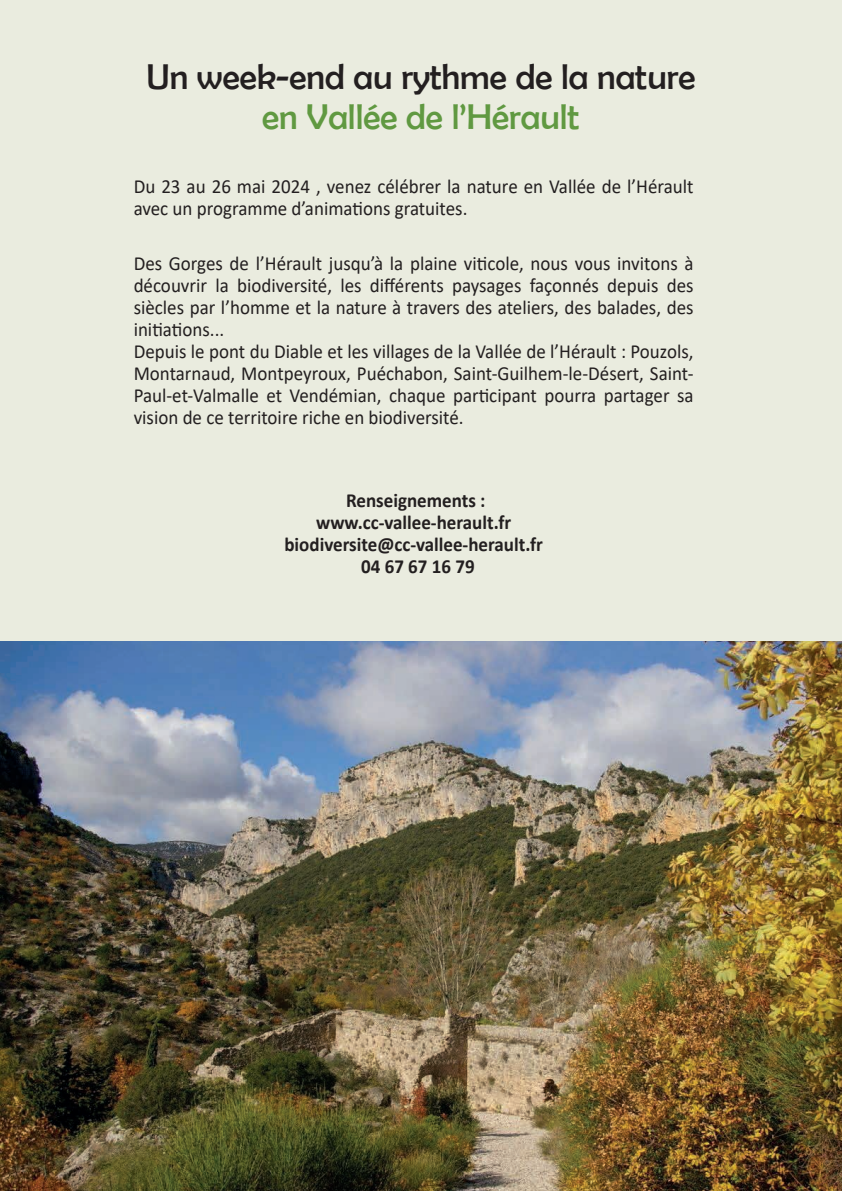
<style>
.page{position:relative;width:842px;height:1191px;background:#eaecdf}
.page>*{position:absolute;margin:0;border:0;box-sizing:border-box;transform-origin:0 0}
.t1{font:36px "Berlin Sans FB";color:#231f20}
.t2{font:36px "Berlin Sans FB";color:#609941}
.t3{font:20px/22px "Calibri";color:#231f20;scale:.95 1}
.t4{font:700 20px/22px "Calibri";color:#231f20;text-align:center;scale:.95 1}
</style>
<div class="page">
<img style="left:0;top:642px;width:842px;height:549px">
<h1 class="t1" style="left:146px;top:57px;width:551px">Un week-end au rythme de la nature</h1>
<h1 class="t2" style="left:262px;top:97px;width:319px">en Vallée de l’Hérault</h1>
<p class="t3" style="left:134px;top:175px;width:591px">Du 23 au 26 mai 2024 , venez célébrer la nature en Vallée de l’Hérault avec un programme d’animations gratuites.</p>
<p class="t3" style="left:134px;top:252px;width:591px">Des Gorges de l’Hérault jusqu’à la plaine viticole, nous vous invitons à découvrir la biodiversité, les différents paysages façonnés depuis des siècles par l’homme et la nature à travers des ateliers, des balades, des initiations...<br>Depuis le pont du Diable et les villages de la Vallée de l’Hérault : Pouzols, Montarnaud, Montpeyroux, Puéchabon, Saint-Guilhem-le-Désert, Saint-Paul-et-Valmalle et Vendémian, chaque participant pourra partager sa vision de ce territoire riche en biodiversité.</p>
<p class="t4" style="left:284px;top:489px;width:274px">Renseignements : www.cc-vallee-herault.fr biodiversite@cc-vallee-herault.fr<br>04 67 67 16 79</p>
</div>
